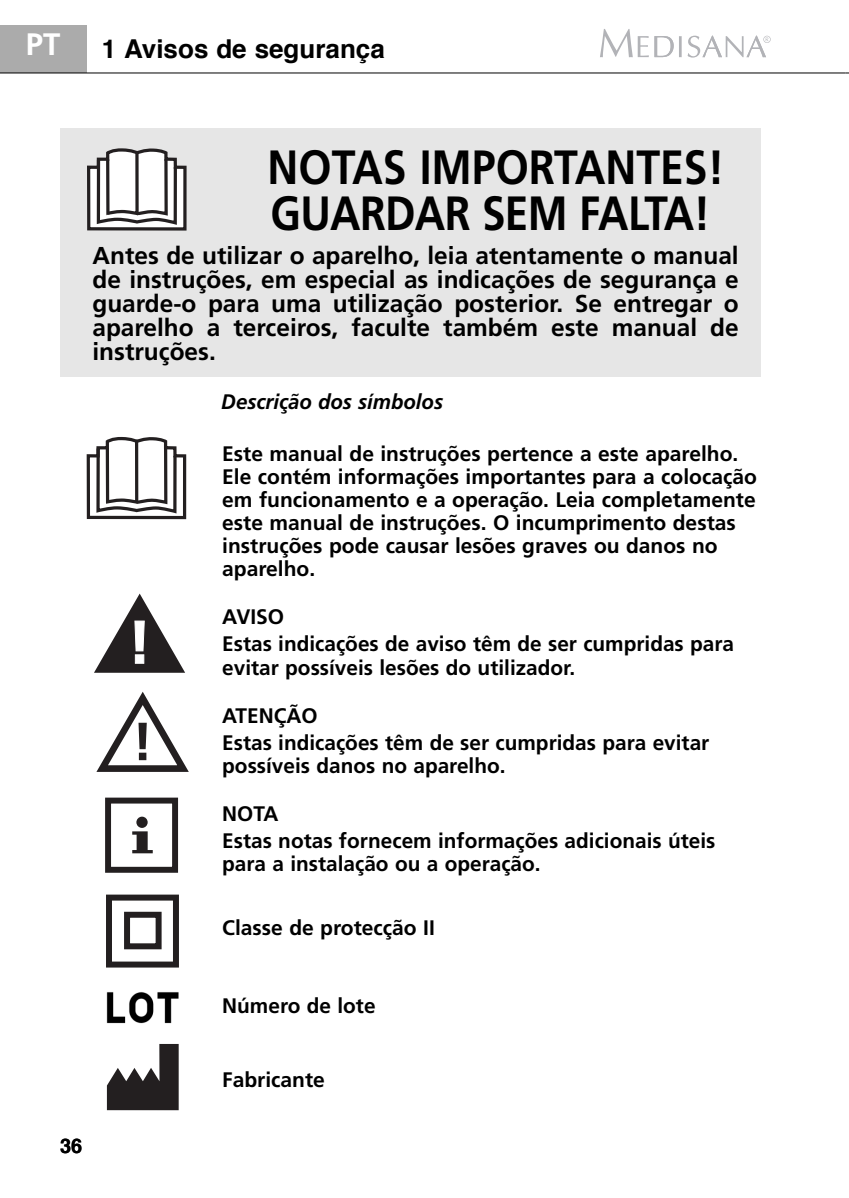
<style>
.page{position:relative;width:849px;height:1198px;background:#fff}
.page>*{position:absolute;margin:0;border:0;box-sizing:border-box;transform-origin:0 0}
.t1{font:700 48px/46px "Frutiger";letter-spacing:-.015em;color:#000;scale:.89 1}
.t2{font:700 31px "Frutiger";color:#fff}
.t3{font:700 26px "Helvetica";color:#000}
.t4{font:700 24.4px/24px "Frutiger";color:#000;text-align:justify}
.t5{font:700 21px/23px "Frutiger";color:#000}
.t6{font:italic 700 21px "Frutiger";color:#000}
.t7{font:700 20px "Helvetica";color:#000}
</style>
<div class="page">
<svg style="left:600px;top:29px;width:48px;height:28px"></svg>
<svg style="left:654px;top:36px;width:19px;height:21px"></svg>
<svg style="left:679px;top:36px;width:2px;height:21px"></svg>
<svg style="left:687px;top:36px;width:83px;height:22px"></svg>
<div style="left:0;top:26px;width:87px;height:47px;background:#ababab"></div>
<hr style="left:0;top:73px;width:845px;height:1px;background:#000">
<svg style="left:94px;top:593px;width:91px;height:79px"></svg>
<svg style="left:87px;top:437px;width:99px;height:82px"></svg>
<svg style="left:96px;top:692px;width:93px;height:80px"></svg>
<div style="left:105px;top:797px;width:73px;height:75px;border:6px solid #231f20"></div>
<div style="left:136px;top:816px;width:12px;height:11px;background:#231f20;border-radius:50%"></div>
<svg style="left:132px;top:831px;width:21px;height:22px"></svg>
<svg style="left:107px;top:1044px;width:72px;height:65px"></svg>
<div style="left:60px;top:128px;width:700px;height:249px;background:#e6e6e6"></div>
<svg style="left:87px;top:148px;width:99px;height:82px;background:#bdbcbc"></svg>
<div style="left:124px;top:911px;width:38px;height:38px;border:6px solid #231f20"></div>
<div style="left:106px;top:894px;width:73px;height:73px;border:6px solid #231f20"></div>
<img style="left:106px;top:992px;width:73px;height:32px">
<h2 class="t2" style="left:26px;top:32px;width:36px">PT</h2>
<p class="t3" style="left:102px;top:38px;width:284px">1 Avisos de segurança</p>
<h1 class="t1" style="left:267px;top:148px;width:514px">NOTAS IMPORTANTES!<br>GUARDAR SEM FALTA!</h1>
<p class="t4" style="left:92px;top:246px;width:647px">Antes de utilizar o aparelho, leia atentamente o manual de instruções, em especial as indicações de segurança e guarde-o para uma utilização posterior. Se entregar o aparelho a terceiros, faculte também este manual de instruções.</p>
<p class="t6" style="left:221px;top:393px;width:223px">Descrição dos símbolos</p>
<p class="t5" style="left:222px;top:444px;width:536px">Este manual de instruções pertence a este aparelho.<br>Ele contém informações importantes para a colocação em funcionamento e a operação. Leia completamente este manual de instruções. O incumprimento destas instruções pode causar lesões graves ou danos no aparelho.</p>
<p class="t5" style="left:222px;top:605px;width:513px;line-height:27px">AVISO<br>Estas indicações de aviso têm de ser cumpridas para</p>
<p class="t5" style="left:222px;top:657px;width:354px">evitar possíveis lesões do utilizador.</p>
<p class="t5" style="left:222px;top:703px;width:488px;line-height:27px">ATENÇÃO<br>Estas indicações têm de ser cumpridas para evitar</p>
<p class="t5" style="left:222px;top:755px;width:285px">possíveis danos no aparelho.</p>
<p class="t5" style="left:222px;top:801px;width:494px;line-height:27px">NOTA<br>Estas notas fornecem informações adicionais úteis</p>
<p class="t5" style="left:222px;top:853px;width:320px">para a instalação ou a operação.</p>
<p class="t5" style="left:222px;top:917px;width:214px">Classe de protecção II</p>
<p class="t5" style="left:222px;top:995px;width:155px">Número de lote</p>
<p class="t7" style="left:60px;top:1136px;width:24px">36</p>
<p class="t5" style="left:222px;top:1069px;width:104px">Fabricante</p>
</div>
